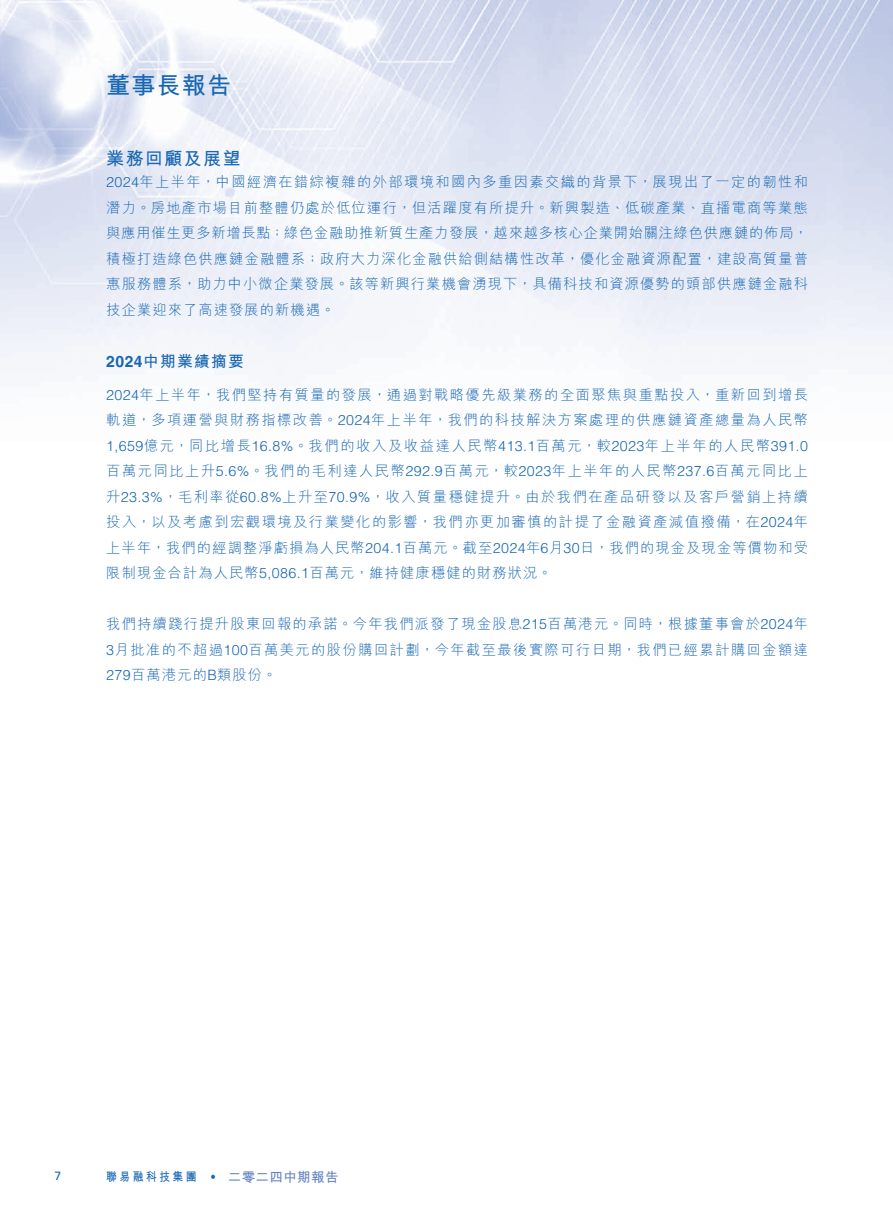
<style>
.page{position:relative;width:893px;height:1212px;background:#fff}
.page>*{position:absolute;margin:0;border:0;box-sizing:border-box;transform-origin:0 0}
.t1{font:700 24px "M Hei HK";letter-spacing:.05em;color:#1867b3}
.t2{font:700 18px "M Hei HK";letter-spacing:.08em;color:#1867b3}
.t3{font:700 15.75px "M Hei HK";letter-spacing:.08em;color:#1867b3}
.t4{font:300 14.25px/25.5px "M Hei HK";letter-spacing:.08em;color:#1867b3;text-align:justify}
.t5{font:700 13.5px "M Hei HK";letter-spacing:.03em;color:#6485c4}
.t6{font:700 12px "M Hei HK";letter-spacing:.23em;color:#1867b3;scale:.9 1}
.t7{font:300 12px "Frutiger LT Std";color:#1867b3;scale:.9 1}
.t8{font:500 12px "Bauhaus Std";color:#1867b3}
.s1{font-family:"Helvetica LT Std"}
</style>
<div class="page">
<img style="left:0;top:0;width:893px;height:375px">
<h1 class="t1" style="left:106px;top:67px;width:126px">董事長報告</h1>
<p class="t2" style="left:106px;top:145px;width:136px">業務回顧及展望</p>
<p class="t4" style="left:106px;top:169px;width:703px"><span class="s1">2024</span>年上半年，中國經濟在錯綜複雜的外部環境和國內多重因素交織的背景下，展現出了一定的韌性和潛力。房地產市場目前整體仍處於低位運行，但活躍度有所提升。新興製造、低碳產業、直播電商等業態與應用催生更多新增長點；綠色金融助推新質生產力發展，越來越多核心企業開始關注綠色供應鏈的佈局，積極打造綠色供應鏈金融體系；政府大力深化金融供給側結構性改革，優化金融資源配置，建設高質量普惠服務體系，助力中小微企業發展。該等新興行業機會湧現下，具備科技和資源優勢的頭部供應鏈金融科技企業迎來了高速發展的新機遇。</p>
<p class="t3" style="left:106px;top:350px;width:139px"><span class="s1">2024</span>中期業績摘要</p>
<p class="t4" style="left:106px;top:381px;width:703px"><span class="s1">2024</span>年上半年，我們堅持有質量的發展，通過對戰略優先級業務的全面聚焦與重點投入，重新回到增長軌道，多項運營與財務指標改善。<span class="s1">2024</span>年上半年，我們的科技解決方案處理的供應鏈資產總量為人民幣<span class="s1">1,659</span>億元，同比增長<span class="s1">16.8%</span>。我們的收入及收益達人民幣<span class="s1">413.1</span>百萬元，較<span class="s1">2023</span>年上半年的人民幣<span class="s1">391.0</span>百萬元同比上升<span class="s1">5.6%</span>。我們的毛利達人民幣<span class="s1">292.9</span>百萬元，較<span class="s1">2023</span>年上半年的人民幣<span class="s1">237.6</span>百萬元同比上升<span class="s1">23.3%</span>，毛利率從<span class="s1">60.8%</span>上升至<span class="s1">70.9%</span>，收入質量穩健提升。由於我們在產品研發以及客戶營銷上持續投入，以及考慮到宏觀環境及行業變化的影響，我們亦更加審慎的計提了金融資產減值撥備，在<span class="s1">2024</span>年上半年，我們的經調整淨虧損為人民幣<span class="s1">204.1</span>百萬元。截至<span class="s1">2024</span>年 月<span class="s1">6 30</span>日，我們的現金及現金等價物和受限制現金合計為人民幣<span class="s1">5,086.1</span>百萬元，維持健康穩健的財務狀況。</p>
<p class="t4" style="left:106px;top:610px;width:703px">我們持續踐行提升股東回報的承諾。今年我們派發了現金股息<span class="s1">215</span>百萬港元。同時，根據董事會於<span class="s1">2024</span>年<span class="s1">3</span>月批准的不超過<span class="s1">100</span>百萬美元的股份購回計劃，今年截至最後實際可行日期，我們已經累計購回金額達<span class="s1">279</span>百萬港元的<span class="s1">B</span>類股份。</p>
<p class="t8" style="left:54px;top:1169px;width:8px">7</p>
<p class="t6" style="left:106px;top:1168px;width:102px">聯易融科技集團</p>
<p class="t7" style="left:211px;top:1170px;width:8px">•</p>
<p class="t5" style="left:228px;top:1167px;width:112px">二零二四中期報告</p>
</div>
